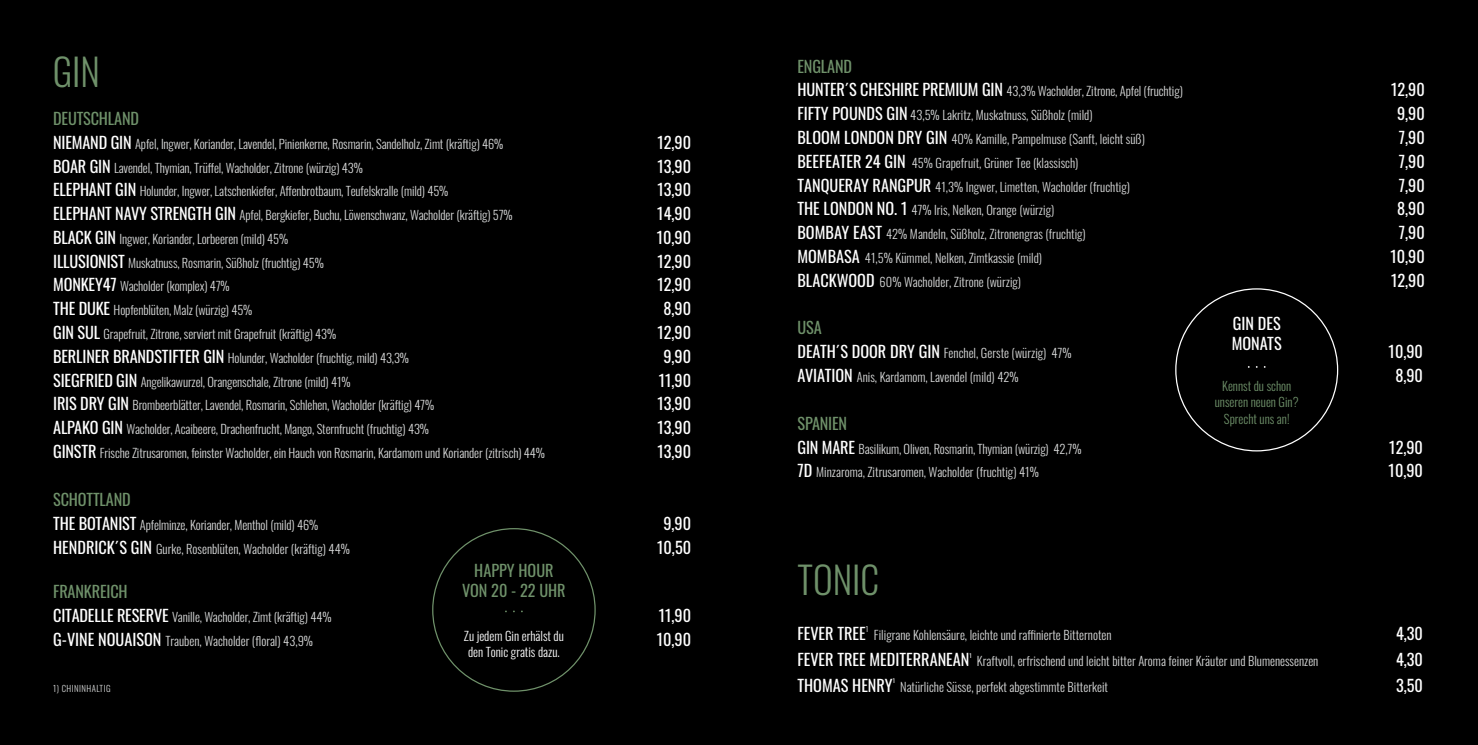
<style>
.page{position:relative;width:1478px;height:745px;background:#fff}
.page>*{position:absolute;margin:0;border:0;box-sizing:border-box;transform-origin:0 0}
.t1{font:300 37.5px "Oswald";color:#6f916a}
.t2{font:16.25px/20px "Oswald";color:#fff}
.t3{font:16.25px/20px "Oswald";letter-spacing:-.01em;color:#6f916a;text-align:center}
.t4{font:300 12.5px "Oswald";letter-spacing:-.01em;color:#d9dada}
.t5{font:300 12.5px/16.2px "Oswald";color:#6f916a;text-align:center}
.t6{font:300 12.5px/16.2px "Oswald";color:#fff;text-align:center}
.t7{font:300 8.75px "Oswald";letter-spacing:.05em;color:#d9dada}
.t8{font:300 7.25px "Oswald";color:#fff}
.t9{font:5.88px "Oswald";color:#fff}
.s1{font-weight:400;font-size:16.25px;color:#fff}
</style>
<div class="page">
<div style="left:0;top:0;width:1478px;height:744px;background:#000"></div>
<h1 class="t1" style="left:53px;top:39px;width:49px">GIN</h1>
<h2 class="t3" style="left:53px;top:107px;width:87px">DEUTSCHLAND</h2>
<p class="t4" style="left:53px;top:132px;width:452px"><span class="s1">NIEMAND GIN</span> Apfel, Ingwer, Koriander, Lavendel, Pinienkerne, Rosmarin, Sandelholz, Zimt (kräftig) 46%</p>
<h2 class="t2" style="left:657px;top:130px;width:35px">12,90</h2>
<p class="t4" style="left:53px;top:156px;width:311px"><span class="s1">BOAR GIN</span> Lavendel, Thymian, Trüffel, Wacholder, Zitrone (würzig) 43%</p>
<h2 class="t2" style="left:657px;top:154px;width:35px">13,90</h2>
<p class="t4" style="left:53px;top:180px;width:397px"><span class="s1">ELEPHANT GIN</span> Holunder, Ingwer, Latschenkiefer, Affenbrotbaum, Teufelskralle (mild) 45%</p>
<h2 class="t2" style="left:657px;top:178px;width:35px">13,90</h2>
<p class="t4" style="left:53px;top:204px;width:461px"><span class="s1">ELEPHANT NAVY STRENGTH GIN</span> Apfel, Bergkiefer, Buchu, Löwenschwanz, Wacholder (kräftig) 57%</p>
<h2 class="t2" style="left:657px;top:202px;width:35px">14,90</h2>
<p class="t4" style="left:53px;top:227px;width:237px"><span class="s1">BLACK GIN</span> Ingwer, Koriander, Lorbeeren (mild) 45%</p>
<h2 class="t2" style="left:657px;top:225px;width:36px">10,90</h2>
<p class="t4" style="left:53px;top:251px;width:272px"><span class="s1">ILLUSIONIST</span> Muskatnuss, Rosmarin, Süßholz (fruchtig) 45%</p>
<h2 class="t2" style="left:657px;top:249px;width:35px">12,90</h2>
<p class="t4" style="left:53px;top:275px;width:178px"><span class="s1">MONKEY47</span> Wacholder (komplex) 47%</p>
<h2 class="t2" style="left:657px;top:273px;width:35px">12,90</h2>
<p class="t4" style="left:53px;top:299px;width:201px"><span class="s1">THE DUKE</span> Hopfenblüten, Malz (würzig) 45%</p>
<h2 class="t2" style="left:663px;top:297px;width:29px">8,90</h2>
<p class="t4" style="left:53px;top:322px;width:285px"><span class="s1">GIN SUL</span> Grapefruit, Zitrone, serviert mit Grapefruit (kräftig) 43%</p>
<h2 class="t2" style="left:657px;top:320px;width:35px">12,90</h2>
<p class="t4" style="left:53px;top:346px;width:357px"><span class="s1">BERLINER BRANDSTIFTER GIN</span> Holunder, Wacholder (fruchtig, mild) 43,3%</p>
<h2 class="t2" style="left:663px;top:344px;width:29px">9,90</h2>
<p class="t4" style="left:53px;top:370px;width:299px"><span class="s1">SIEGFRIED GIN</span> Angelikawurzel, Orangenschale, Zitrone (mild) 41%</p>
<h2 class="t2" style="left:658px;top:368px;width:34px">11,90</h2>
<p class="t4" style="left:53px;top:394px;width:383px"><span class="s1">IRIS DRY GIN</span> Brombeerblätter, Lavendel, Rosmarin, Schlehen, Wacholder (kräftig) 47%</p>
<h2 class="t2" style="left:657px;top:392px;width:35px">13,90</h2>
<p class="t4" style="left:53px;top:417px;width:377px"><span class="s1">ALPAKO GIN</span> Wacholder, Acaibeere, Drachenfrucht, Mango, Sternfrucht (fruchtig) 43%</p>
<h2 class="t2" style="left:657px;top:415px;width:35px">13,90</h2>
<p class="t4" style="left:53px;top:441px;width:493px"><span class="s1">GINSTR</span> Frische Zitrusaromen, feinster Wacholder, ein Hauch von Rosmarin, Kardamom und Koriander (zitrisch) 44%</p>
<h2 class="t2" style="left:657px;top:439px;width:35px">13,90</h2>
<h2 class="t3" style="left:53px;top:487px;width:79px">SCHOTTLAND</h2>
<p class="t4" style="left:53px;top:513px;width:267px"><span class="s1">THE BOTANIST</span> Apfelminze, Koriander, Menthol (mild) 46%</p>
<h2 class="t2" style="left:663px;top:511px;width:29px">9,90</h2>
<p class="t4" style="left:53px;top:537px;width:298px"><span class="s1">HENDRICK´S GIN</span> Gurke, Rosenblüten, Wacholder (kräftig) 44%</p>
<h2 class="t2" style="left:657px;top:535px;width:36px">10,50</h2>
<h2 class="t3" style="left:462px;top:558px;width:105px">HAPPY HOUR<br>VON 20 - 22 UHR</h2>
<p class="t6" style="left:464px;top:625px;width:101px">Zu jedem Gin erhälst du den Tonic gratis dazu.</p>
<h2 class="t3" style="left:53px;top:579px;width:76px">FRANKREICH</h2>
<p class="t4" style="left:53px;top:605px;width:280px"><span class="s1">CITADELLE RESERVE</span> Vanille, Wacholder, Zimt (kräftig) 44%</p>
<h2 class="t2" style="left:658px;top:603px;width:34px">11,90</h2>
<p class="t4" style="left:53px;top:629px;width:261px"><span class="s1">G-VINE NOUAISON</span> Trauben, Wacholder (floral) 43,9%</p>
<h2 class="t2" style="left:657px;top:627px;width:36px">10,90</h2>
<p class="t7" style="left:53px;top:680px;width:59px">1) CHININHALTIG</p>
<h2 class="t3" style="left:797px;top:54px;width:56px">ENGLAND</h2>
<p class="t4" style="left:797px;top:80px;width:387px"><span class="s1">HUNTER´S CHESHIRE PREMIUM GIN</span> 43,3% Wacholder, Zitrone, Apfel (fruchtig)</p>
<h2 class="t2" style="left:1391px;top:78px;width:35px">12,90</h2>
<p class="t4" style="left:797px;top:104px;width:297px"><span class="s1">FIFTY POUNDS GIN</span> 43,5% Lakritz, Muskatnuss, Süßholz (mild)</p>
<h2 class="t2" style="left:1397px;top:102px;width:29px">9,90</h2>
<p class="t4" style="left:797px;top:128px;width:349px"><span class="s1">BLOOM LONDON DRY GIN</span> 40% Kamille, Pampelmuse (Sanft, leicht süß)</p>
<h2 class="t2" style="left:1399px;top:126px;width:27px">7,90</h2>
<p class="t4" style="left:797px;top:151px;width:282px"><span class="s1">BEEFEATER 24 GIN</span> 45% Grapefruit, Grüner Tee (klassisch)</p>
<h2 class="t2" style="left:1399px;top:149px;width:27px">7,90</h2>
<p class="t4" style="left:797px;top:175px;width:334px"><span class="s1">TANQUERAY RANGPUR</span> 41,3% Ingwer, Limetten, Wacholder (fruchtig)</p>
<h2 class="t2" style="left:1399px;top:173px;width:27px">7,90</h2>
<p class="t4" style="left:797px;top:199px;width:258px"><span class="s1">THE LONDON NO. 1</span> 47% Iris, Nelken, Orange (würzig)</p>
<h2 class="t2" style="left:1397px;top:197px;width:29px">8,90</h2>
<p class="t4" style="left:797px;top:223px;width:290px"><span class="s1">BOMBAY EAST</span> 42% Mandeln, Süßholz, Zitronengras (fruchtig)</p>
<h2 class="t2" style="left:1399px;top:221px;width:27px">7,90</h2>
<p class="t4" style="left:797px;top:246px;width:246px"><span class="s1">MOMBASA</span> 41,5% Kümmel, Nelken, Zimtkassie (mild)</p>
<h2 class="t2" style="left:1390px;top:244px;width:36px">10,90</h2>
<p class="t4" style="left:797px;top:270px;width:225px"><span class="s1">BLACKWOOD</span> 60% Wacholder, Zitrone (würzig)</p>
<h2 class="t2" style="left:1391px;top:268px;width:35px">12,90</h2>
<h2 class="t2" style="left:1231px;top:311px;width:51px">GIN DES<br>MONATS</h2>
<p class="t5" style="left:1214px;top:376px;width:85px">Kennst du schon unseren neuen Gin?<br>Sprecht uns an!</p>
<h2 class="t3" style="left:797px;top:316px;width:26px">USA</h2>
<p class="t4" style="left:797px;top:342px;width:276px"><span class="s1">DEATH´S DOOR DRY GIN</span> Fenchel, Gerste (würzig) 47%</p>
<h2 class="t2" style="left:1388px;top:340px;width:36px">10,90</h2>
<p class="t4" style="left:797px;top:365px;width:223px"><span class="s1">AVIATION</span> Anis, Kardamom, Lavendel (mild) 42%</p>
<h2 class="t2" style="left:1395px;top:363px;width:29px">8,90</h2>
<h2 class="t3" style="left:797px;top:411px;width:51px">SPANIEN</h2>
<p class="t4" style="left:797px;top:437px;width:286px"><span class="s1">GIN MARE</span> Basilikum, Oliven, Rosmarin, Thymian (würzig) 42,7%</p>
<h2 class="t2" style="left:1389px;top:435px;width:35px">12,90</h2>
<p class="t4" style="left:797px;top:461px;width:243px"><span class="s1">7D</span> Minzaroma, Zitrusaromen, Wacholder (fruchtig) 41%</p>
<h2 class="t2" style="left:1388px;top:459px;width:36px">10,90</h2>
<h1 class="t1" style="left:797px;top:546px;width:83px">TONIC</h1>
<h2 class="t2" style="left:797px;top:621px;width:70px">FEVER TREE</h2>
<p class="t8" style="left:866px;top:622px;width:4px">1</p>
<p class="t4" style="left:874px;top:623px;width:239px">Filigrane Kohlensäure, leichte und raffinierte Bitternoten</p>
<h2 class="t2" style="left:1396px;top:621px;width:29px">4,30</h2>
<h2 class="t2" style="left:797px;top:647px;width:173px">FEVER TREE MEDITERRANEAN</h2>
<p class="t9" style="left:969px;top:649px;width:4px">1</p>
<p class="t4" style="left:977px;top:649px;width:343px">Kraftvoll, erfrischend und leicht bitter Aroma feiner Kräuter und Blumenessenzen</p>
<h2 class="t2" style="left:1396px;top:647px;width:29px">4,30</h2>
<h2 class="t2" style="left:797px;top:673px;width:97px">THOMAS HENRY</h2>
<p class="t9" style="left:893px;top:675px;width:4px">1</p>
<p class="t4" style="left:900px;top:675px;width:209px">Natürliche Süsse, perfekt abgestimmte Bitterkeit</p>
<h2 class="t2" style="left:1396px;top:673px;width:28px">3,50</h2>
</div>
